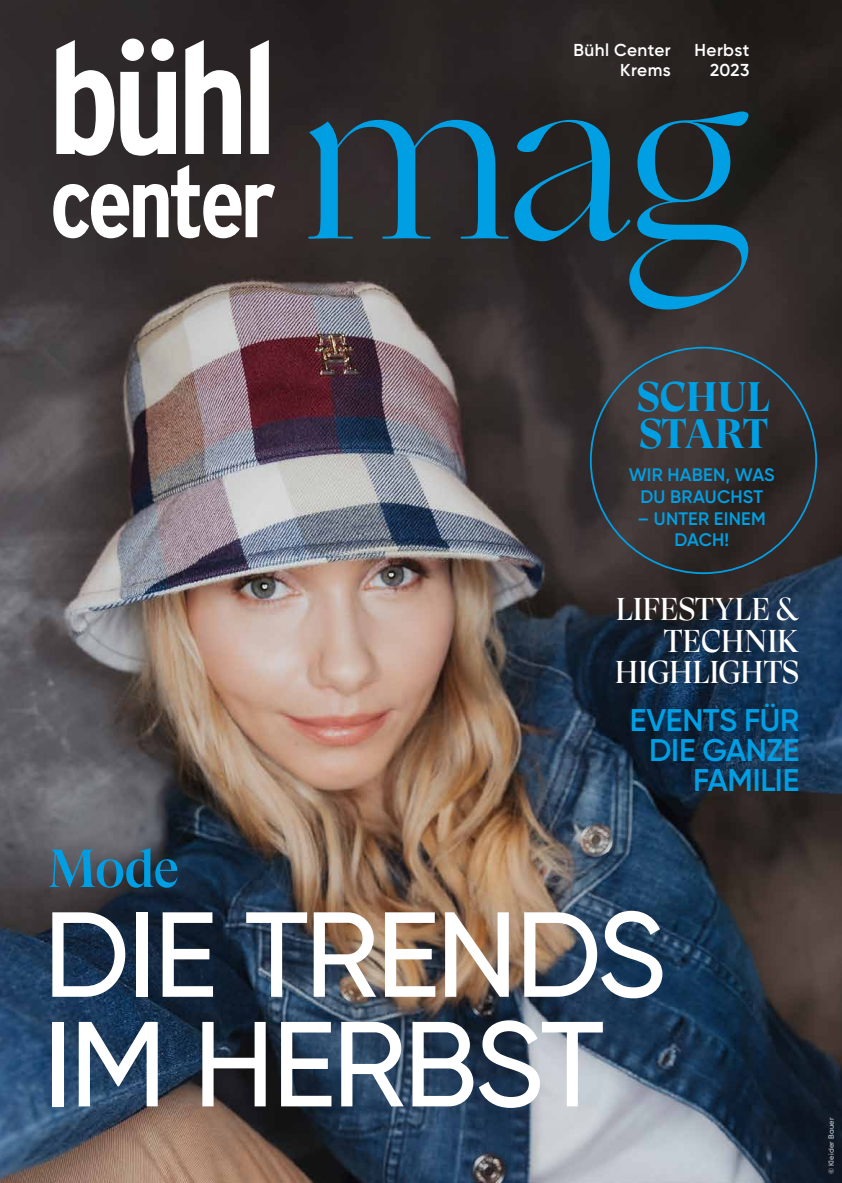
<style>
.page{position:relative;width:842px;height:1183px;background:#fff}
.page>*{position:absolute;margin:0;border:0;box-sizing:border-box;transform-origin:0 0}
.t1{font:500 120.6px/109.5px "Gilroy";letter-spacing:-.025em;color:#fff}
.t2{font:500 53.25px "GT Super Display";color:#009fe3}
.t3{font:700 41.25px/37.2px "GT Super Display";letter-spacing:-.005em;color:#009fe3}
.t4{font:31.5px/31.5px "GT Super Display";letter-spacing:-.01em;color:#fff;text-align:right}
.t5{font:600 31.35px/29.8px "Gilroy";letter-spacing:-.015em;color:#009fe3;text-align:right}
.t6{font:600 18.15px/21.8px "Gilroy";letter-spacing:.01em;color:#009fe3;text-align:center}
.t7{font:600 17.25px/19.5px "Gilroy";letter-spacing:.025em;color:#fff;text-align:right}
.t8{font:500 7.5px "Gilroy";letter-spacing:.04em;color:#fff}
</style>
<div class="page">
<img style="left:0;top:0;width:842px;height:1182px">
<div style="left:268px;top:67px;width:526px;height:288px;background:#1d1d1b;opacity:.37"></div>
<svg style="left:341px;top:111px;width:407px;height:199px;background:#263e4a"></svg>
<div style="left:0;top:0;width:341px;height:327px;background:#1d1d1b;opacity:.23"></div>
<svg style="left:53px;top:165px;width:222px;height:73px"></svg>
<svg style="left:56px;top:39px;width:120px;height:117px"></svg>
<svg style="left:185px;top:40px;width:56px;height:114px"></svg>
<svg style="left:250px;top:40px;width:19px;height:114px"></svg>
<p class="t7" style="left:573px;top:40px;width:99px">Bühl Center<br>Krems</p>
<p class="t7" style="left:695px;top:40px;width:56px">Herbst<br>2023</p>
<h3 class="t3" style="left:637px;top:379px;width:135px">SCHUL<br>START</h3>
<p class="t6" style="left:629px;top:463px;width:147px">WIR HABEN, WAS<br>DU BRAUCHST</p>
<p class="t6" style="left:637px;top:507px;width:130px">– UNTER EINEM<br>DACH!</p>
<h3 class="t4" style="left:615px;top:594px;width:186px">LIFESTYLE &amp;<br>TECHNIK<br>HIGHLIGHTS</h3>
<h2 class="t2" style="left:48px;top:840px;width:133px">Mode</h2>
<h3 class="t5" style="left:630px;top:704px;width:171px">EVENTS FÜR<br>DIE GANZE<br>FAMILIE</h3>
<h1 class="t1" style="left:43px;top:898px;width:625px">DIE TRENDS<br>IM HERBST</h1>
<p class="t8" style="left:826px;top:1174px;width:59px;rotate:-90deg">© Kleider Bauer</p>
</div>
